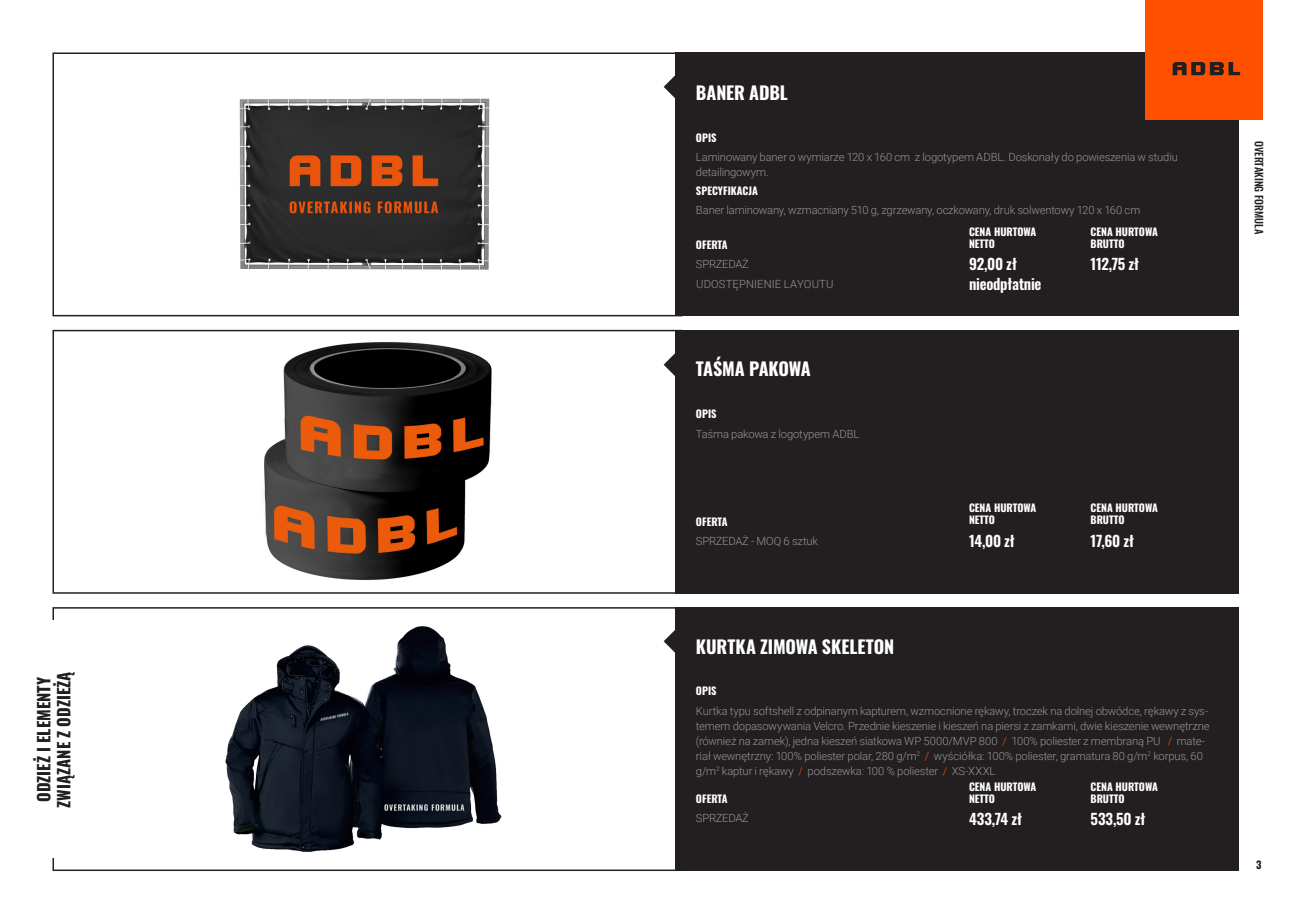
<style>
.page{position:relative;width:1293px;height:923px;background:#fff}
.page>*{position:absolute;margin:0;border:0;box-sizing:border-box;transform-origin:0 0}
.t1{font:700 18px "Oswald";letter-spacing:-.005em;color:#fff}
.t2{font:700 16.5px "Oswald";color:#231f20}
.t3{font:600 15px/19.5px "Oswald";letter-spacing:-.015em;color:#fff}
.t4{font:300 11.25px/15px "Roboto";letter-spacing:-.015em;color:#939598}
.t5{font:300 11.25px/19.5px "Roboto";letter-spacing:.01em;color:#939598}
.t6{font:700 10.5px/12px "Oswald";color:#fff}
.t7{font:500 10.5px "Oswald";color:#231f20}
.t8{font:700 10.5px "Oswald";color:#231f20}
.s1{color:#ff5000}
</style>
<div class="page">
<img style="left:179px;top:52px;width:370px;height:218px">
<div style="left:52px;top:53px;width:630px;height:263px;border:2px solid #231f20"></div>
<img style="left:264px;top:342px;width:228px;height:239px">
<div style="left:52px;top:330px;width:630px;height:264px;border:2px solid #231f20"></div>
<img style="left:225px;top:626px;width:277px;height:226px">
<div style="left:52px;top:607px;width:633px;height:264px;border:2px solid #231f20"></div>
<div style="left:676px;top:607px;width:563px;height:264px;background:#231f20"></div>
<div style="left:676px;top:53px;width:563px;height:263px;background:#231f20"></div>
<div style="left:676px;top:330px;width:563px;height:264px;background:#231f20"></div>
<div style="left:1145px;top:0;width:118px;height:120px;background:#ff5000"></div>
<svg style="left:664px;top:609px;width:12px;height:65px"></svg>
<svg style="left:664px;top:332px;width:12px;height:65px"></svg>
<svg style="left:664px;top:55px;width:12px;height:64px"></svg>
<svg style="left:1172px;top:62px;width:68px;height:13px"></svg>
<div style="left:31px;top:620px;width:50px;height:237px;background:#fff"></div>
<h2 class="t2" style="left:55px;top:808px;width:138px;rotate:-90deg">ZWIĄZANE Z ODZIEŻĄ</h2>
<h2 class="t2" style="left:35px;top:802px;width:127px;rotate:-90deg">ODZIEŻ I ELEMENTY</h2>
<h1 class="t1" style="left:696px;top:83px;width:93px">BANER ADBL</h1>
<p class="t6" style="left:696px;top:132px;width:22px">OPIS</p>
<p class="t4" style="left:696px;top:149px;width:483px">Laminowany baner o wymiarze 120 x 160 cm z logotypem ADBL. Doskonały do powieszenia w studiu detailingowym.</p>
<p class="t4" style="left:696px;top:202px;width:446px">Baner laminowany, wzmacniany 510 g, zgrzewany, oczkowany, druk solwentowy 120 x 160 cm</p>
<p class="t6" style="left:696px;top:185px;width:63px">SPECYFIKACJA</p>
<p class="t6" style="left:696px;top:239px;width:33px">OFERTA</p>
<p class="t5" style="left:696px;top:254px;width:139px">SPRZEDAŻ<br>UDOSTĘPNIENIE LAYOUTU</p>
<h1 class="t1" style="left:696px;top:360px;width:116px">TAŚMA PAKOWA</h1>
<p class="t6" style="left:696px;top:409px;width:22px">OPIS</p>
<p class="t4" style="left:696px;top:426px;width:165px">Taśma pakowa z logotypem ADBL</p>
<p class="t6" style="left:696px;top:516px;width:33px">OFERTA</p>
<p class="t4" style="left:696px;top:533px;width:124px">SPRZEDAŻ - MOQ 6 sztuk</p>
<h1 class="t1" style="left:696px;top:637px;width:200px">KURTKA ZIMOWA SKELETON</h1>
<p class="t6" style="left:696px;top:686px;width:22px">OPIS</p>
<p class="t6" style="left:969px;top:227px;width:69px">CENA HURTOWA<br>NETTO</p>
<p class="t6" style="left:1090px;top:227px;width:69px">CENA HURTOWA<br>BRUTTO</p>
<h3 class="t3" style="left:969px;top:255px;width:74px">92,00 zł nieodpłatnie</h3>
<h3 class="t3" style="left:1090px;top:255px;width:50px">112,75 zł</h3>
<p class="t6" style="left:969px;top:502px;width:69px">CENA HURTOWA<br>NETTO</p>
<p class="t6" style="left:1090px;top:502px;width:69px">CENA HURTOWA<br>BRUTTO</p>
<h3 class="t3" style="left:969px;top:532px;width:47px">14,00 zł</h3>
<h3 class="t3" style="left:1090px;top:532px;width:45px">17,60 zł</h3>
<p class="t4" style="left:696px;top:703px;width:515px">Kurtka typu softshell z odpinanym kapturem, wzmocnione rękawy, troczek na dolnej obwódce, rękawy z sys&shy;temem dopasowywania Velcro. Przednie kieszenie i kieszeń na piersi z zamkami, dwie kieszenie wewnętrzne (również na zamek), jedna kieszeń siatkowa WP 5000/MVP 800 <span class="s1">/</span> 100% poliester z membraną PU <span class="s1">/</span> mate&shy;riał wewnętrzny: 100% poliester polar, 280 g/m<sup>2</sup> <span class="s1">/</span> wyściółka: 100% poliester, gramatura 80 g/m<sup>2</sup> korpus, 60 g/m<sup>2</sup> kaptur i rękawy <span class="s1">/</span> podszewka: 100 % poliester <span class="s1">/</span> XS-XXXL</p>
<p class="t6" style="left:696px;top:793px;width:33px">OFERTA</p>
<p class="t4" style="left:696px;top:810px;width:55px">SPRZEDAŻ</p>
<p class="t6" style="left:969px;top:782px;width:69px">CENA HURTOWA<br>NETTO</p>
<p class="t6" style="left:1090px;top:782px;width:69px">CENA HURTOWA</p>
<p class="t6" style="left:1090px;top:794px;width:36px">BRUTTO</p>
<h3 class="t3" style="left:969px;top:810px;width:54px">433,74 zł</h3>
<h3 class="t3" style="left:1090px;top:810px;width:56px">533,50 zł</h3>
<p class="t7" style="left:1265px;top:141px;width:95px;rotate:90deg">OVERTAKING FORMULA</p>
<p class="t8" style="left:1256px;top:859px;width:7px">3</p>
</div>
